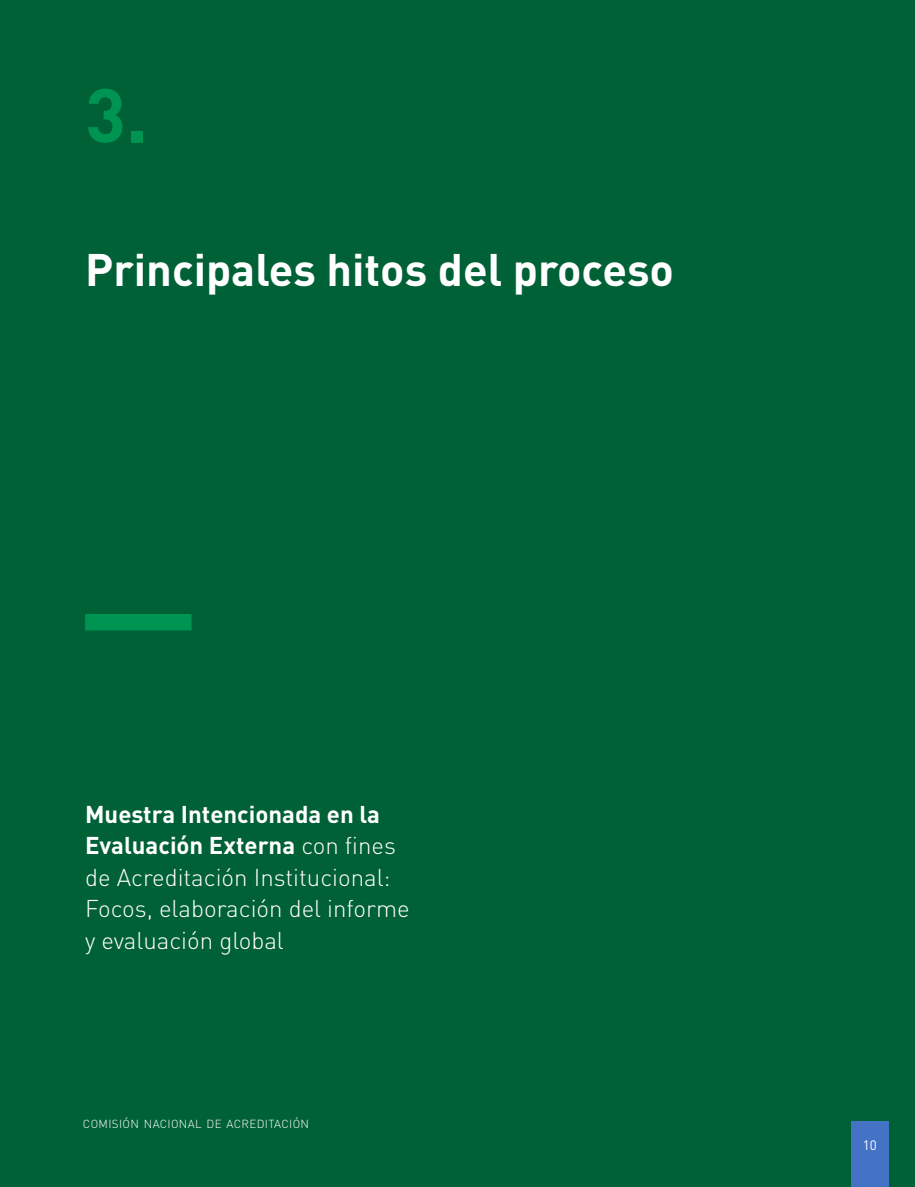
<style>
.page{position:relative;width:915px;height:1187px;background:#fff}
.page>*{position:absolute;margin:0;border:0;box-sizing:border-box;transform-origin:0 0}
.t1{font:700 75px "DIN Pro";color:#009453}
.t2{font:700 45px "DIN Pro";color:#fff}
.t3{font:300 24px/31.5px "DIN Pro";color:#fff}
.t4{font:13.5px "DIN Pro";color:#fff}
.t5{font:300 11.55px "DIN Pro";letter-spacing:.03em;color:#fff}
.s1{font-weight:700}
</style>
<div class="page">
<div style="left:0;top:0;width:914px;height:1186px;background:#006137"></div>
<div style="left:850px;top:1121px;width:38px;height:65px;background:#4472c4"></div>
<div style="left:85px;top:614px;width:106px;height:16px;background:#009453"></div>
<h1 class="t1" style="left:85px;top:64px;width:64px">3.</h1>
<h2 class="t2" style="left:85px;top:239px;width:590px">Principales hitos del proceso</h2>
<p class="t3" style="left:85px;top:797px;width:326px"><span class="s1">Muestra Intencionada en la<br>Evaluación Externa</span> con fines de Acreditación Institucional:<br>Focos, elaboración del informe y evaluación global</p>
<p class="t5" style="left:83px;top:1116px;width:227px">COMISIÓN NACIONAL DE ACREDITACIÓN</p>
<p class="t4" style="left:862px;top:1134px;width:16px">10</p>
</div>
